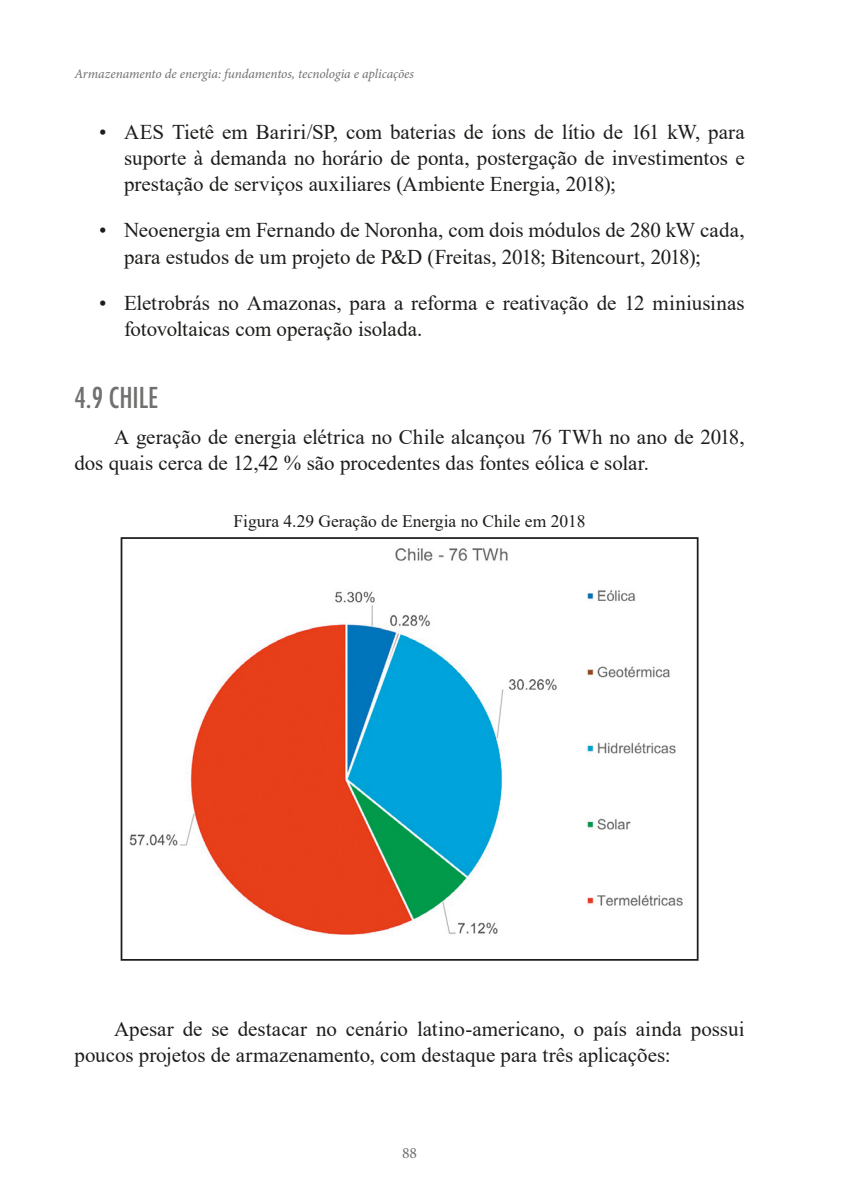
<style>
.page{position:relative;width:844px;height:1191px;background:#fff}
.page>*{position:absolute;margin:0;border:0;box-sizing:border-box;transform-origin:0 0}
.t1{font:condensed 28px "Futura Std";color:#70706f}
.t2{font:21px/26.2px "Times New Roman";letter-spacing:-.005em;color:#1d1d1b}
.t3{font:17.5px "Times New Roman";color:#1d1d1b}
.t4{font:15.75px "Minion Pro";color:#70706f}
.t5{font:italic 13.3px "Minion Pro";letter-spacing:-.005em;color:#70706f}
</style>
<div class="page">
<img style="left:129px;top:548px;width:554px;height:387px">
<div style="left:121px;top:537px;width:577px;height:423px;border:2px solid #1d1d1b"></div>
<p class="t5" style="left:74px;top:65px;width:341px">Armazenamento de energia: fundamentos, tecnologia e aplicações</p>
<p class="t2" style="left:124px;top:118px;width:622px;text-align:justify;text-indent:-25px">• AES Tietê em Bariri/SP, com baterias de íons de lítio de 161 kW, para suporte à demanda no horário de ponta, postergação de investimentos e prestação de serviços auxiliares (Ambiente Energia, 2018);</p>
<p class="t2" style="left:124px;top:216px;width:622px;text-indent:-25px">• Neoenergia em Fernando de Noronha, com dois módulos de 280 kW cada, para estudos de um projeto de P&amp;D (Freitas, 2018; Bitencourt, 2018);</p>
<p class="t2" style="left:124px;top:289px;width:622px;text-indent:-25px">• Eletrobrás no Amazonas, para a reforma e reativação de 12 miniusinas fotovoltaicas com operação isolada.</p>
<h1 class="t1" style="left:74px;top:380px;width:85px">4.9 CHILE</h1>
<p class="t2" style="left:74px;top:423px;width:671px;text-indent:40px">A geração de energia elétrica no Chile alcançou 76 TWh no ano de 2018, dos quais cerca de 12,42 % são procedentes das fontes eólica e solar.</p>
<p class="t3" style="left:233px;top:509px;width:354px">Figura 4.29 Geração de Energia no Chile em 2018</p>
<p class="t2" style="left:74px;top:1015px;width:671px;text-indent:40px">Apesar de se destacar no cenário latino-americano, o país ainda possui poucos projetos de armazenamento, com destaque para três aplicações:</p>
<p class="t4" style="left:402px;top:1142px;width:17px">88</p>
</div>
